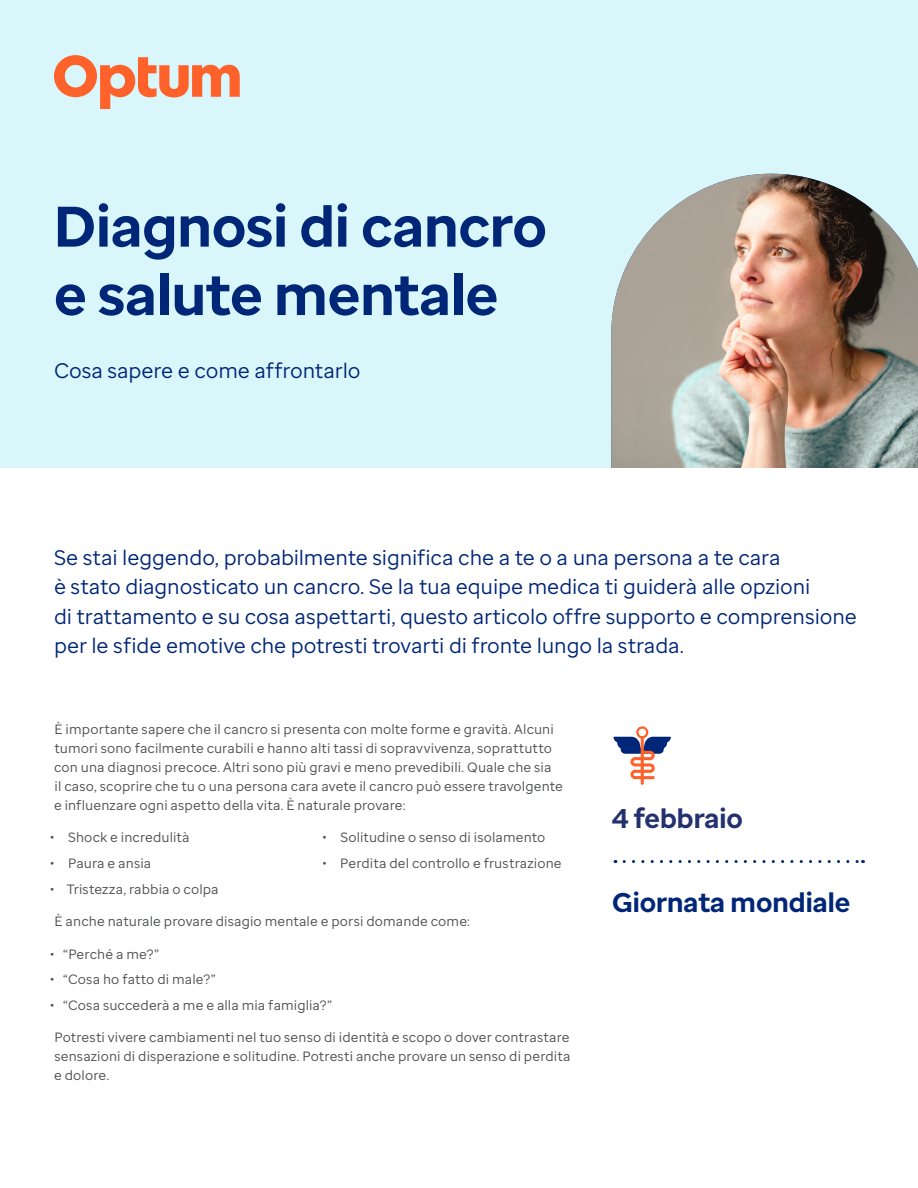
<style>
.page{position:relative;width:918px;height:1188px;background:#fff}
.page>*{position:absolute;margin:0;border:0;box-sizing:border-box;transform-origin:0 0}
.Headline{font:700 57px/68.4px "Enterprise Sans";letter-spacing:-.005em;color:#002677}
.t1{font:700 27px "Enterprise Sans";color:#002677}
.t2{font:700 27px "Enterprise Sans";color:#24316f}
.Intro{font:21px/29.4px "Enterprise Sans";letter-spacing:-.005em;color:#002677}
.Body{font:13.5px/18.9px "Enterprise Sans";letter-spacing:.01em;color:#4b4d4f}
</style>
<div class="page">
<svg style="left:624px;top:860px;width:239px;height:3px"></svg>
<div style="left:0;top:0;width:918px;height:468px;background:#d9f6fa"></div>
<hr style="left:641px;top:736px;width:3px;height:49px;background:#ff612b;border-radius:2px">
<svg style="left:613px;top:726px;width:58px;height:53px"></svg>
<div style="left:639px;top:729px;width:7px;height:7px;background:#fff;border-radius:50%"></div>
<img style="left:611px;top:174px;width:307px;height:294px">
<svg style="left:54px;top:55px;width:186px;height:54px"></svg>
<p class="Headline" style="left:54px;top:192px;width:495px">Diagnosi di cancro e salute mentale</p>
<p class="Intro" style="left:54px;top:356px;width:308px">Cosa sapere e come affrontarlo</p>
<p class="Intro" style="left:54px;top:543px;width:804px">Se stai leggendo, probabilmente significa che a te o a una persona a te cara<br>è stato diagnosticato un cancro. Se la tua equipe medica ti guiderà alle opzioni<br>di trattamento e su cosa aspettarti, questo articolo offre supporto e comprensione per le sfide emotive che potresti trovarti di fronte lungo la strada.</p>
<p class="Body" style="left:54px;top:720px;width:510px">È importante sapere che il cancro si presenta con molte forme e gravità. Alcuni tumori sono facilmente curabili e hanno alti tassi di sopravvivenza, soprattutto con una diagnosi precoce. Altri sono più gravi e meno prevedibili. Quale che sia<br>il caso, scoprire che tu o una persona cara avete il cancro può essere travolgente e influenzare ogni aspetto della vita. È naturale provare:</p>
<p class="Body" style="left:50px;top:828px;width:141px">• Shock e incredulità</p>
<p class="Body" style="left:50px;top:854px;width:103px">• Paura e ansia</p>
<p class="Body" style="left:50px;top:879px;width:170px">• Tristezza, rabbia o colpa</p>
<p class="Body" style="left:322px;top:828px;width:224px">• Solitudine o senso di isolamento</p>
<p class="Body" style="left:322px;top:854px;width:241px">• Perdita del controllo e frustrazione</p>
<p class="Body" style="left:55px;top:912px;width:417px">È anche naturale provare disagio mentale e porsi domande come:</p>
<p class="Body" style="left:50px;top:944px;width:110px">• “Perché a me?”</p>
<p class="Body" style="left:50px;top:970px;width:167px">• “Cosa ho fatto di male?”</p>
<p class="Body" style="left:50px;top:995px;width:283px">• “Cosa succederà a me e alla mia famiglia?”</p>
<p class="Body" style="left:54px;top:1028px;width:518px;text-align:justify">Potresti vivere cambiamenti nel tuo senso di identità e scopo o dover contrastare sensazioni di disperazione e solitudine. Potresti anche provare un senso di perdita e dolore.</p>
<p class="t2" style="left:612px;top:800px;width:132px">4 febbraio</p>
<p class="t1" style="left:612px;top:885px;width:240px">Giornata mondiale</p>
</div>
